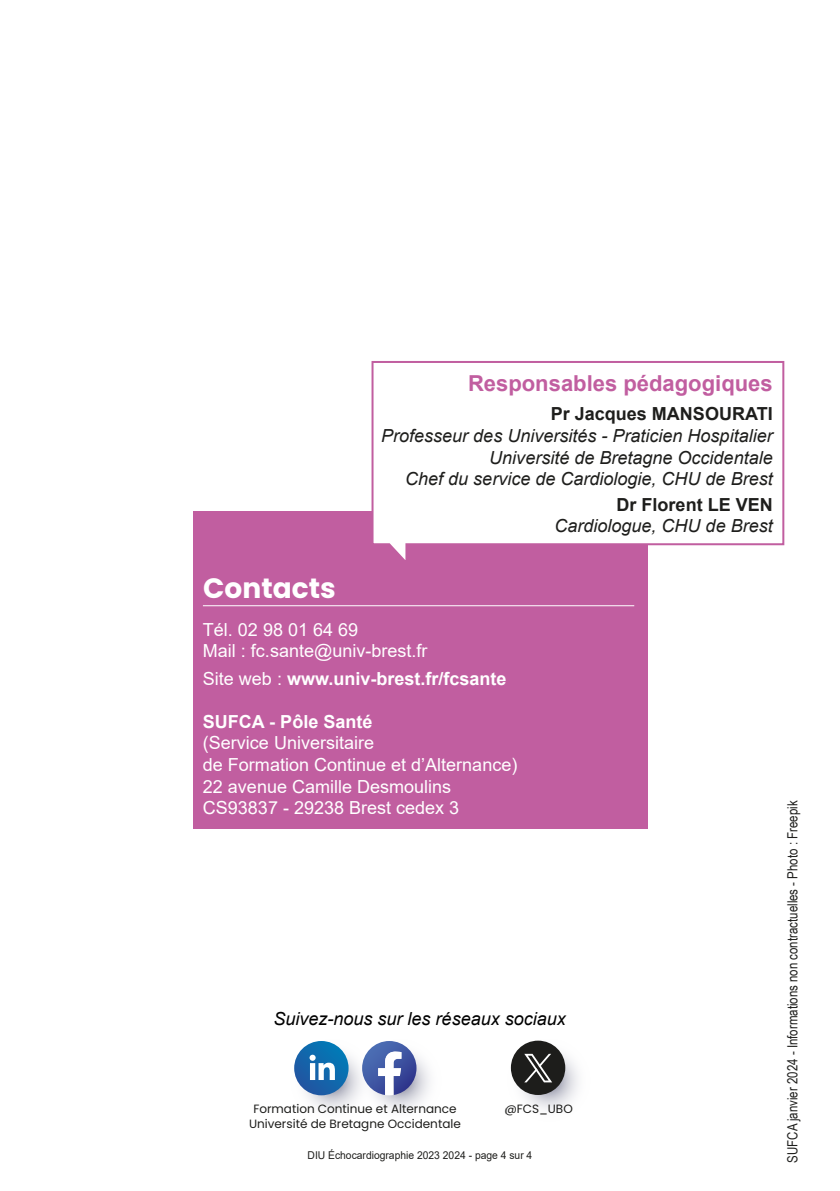
<style>
.page{position:relative;width:840px;height:1191px;background:#fff}
.page>*{position:absolute;margin:0;border:0;box-sizing:border-box;transform-origin:0 0}
.t1{font:700 28px "Poppins";color:#fff}
.t2{font:700 22px "Arial";color:#c15ea0}
.t3{font:18px/21.6px "Arial";color:#fff}
.t4{font:italic 18px/21.6px "Arial";color:#1e1e1c;text-align:right}
.t5{font:700 18px "Arial";color:#fff}
.t6{font:700 18px "Arial";color:#1e1e1c}
.t7{font:italic 18px "Arial";color:#000}
.t8{font:14px "Arial Narrow";color:#1e1e1c}
.t9{font:12px/14.4px "Poppins";color:#1d1d1b;text-align:center}
.t10{font:10.8px "Arial";color:#1e1e1c;scale:.96 1}
.s1{font-weight:400}
</style>
<div class="page">
<div style="left:193px;top:511px;width:453px;height:318px;background:#c15ea0"></div>
<hr style="left:203px;top:605px;width:431px;height:1px;background:#fff">
<svg style="left:371px;top:361px;width:413px;height:207px"></svg>
<svg style="left:357px;top:1038px;width:85px;height:84px"></svg>
<svg style="left:365px;top:1041px;width:51px;height:54px"></svg>
<svg style="left:289px;top:1038px;width:85px;height:84px"></svg>
<svg style="left:294px;top:1041px;width:54px;height:54px;background:#1468ac"></svg>
<svg style="left:309px;top:1054px;width:26px;height:26px"></svg>
<svg style="left:506px;top:1037px;width:84px;height:85px"></svg>
<div style="left:510px;top:1040px;width:55px;height:55px;background:#1d1d1b;border-radius:50%"></div>
<svg style="left:524px;top:1053px;width:28px;height:29px"></svg>
<p class="t2" style="left:467px;top:367px;width:306px">Responsables pédagogiques</p>
<p class="t6" style="left:550px;top:401px;width:223px">Pr Jacques MANSOURATI</p>
<p class="t4" style="left:381px;top:425px;width:393px">Professeur des Universités - Praticien Hospitalier<br>Université de Bretagne Occidentale<br>Chef du service de Cardiologie, CHU de Brest</p>
<p class="t6" style="left:616px;top:492px;width:158px">Dr Florent LE VEN</p>
<p class="t4" style="left:554px;top:515px;width:220px">Cardiologue, CHU de Brest</p>
<h1 class="t1" style="left:203px;top:571px;width:134px">Contacts</h1>
<p class="t3" style="left:203px;top:618px;width:226px">Tél. 02 98 01 64 69<br>Mail : fc.sante@univ-brest.fr</p>
<p class="t5" style="left:203px;top:665px;width:305px"><span class="s1">Site web :</span> www.univ-brest.fr/fcsante</p>
<p class="t5" style="left:203px;top:709px;width:171px">SUFCA - Pôle Santé</p>
<p class="t3" style="left:203px;top:732px;width:316px">(Service Universitaire<br>de Formation Continue et d’Alternance)<br>22 avenue Camille Desmoulins<br>CS93837 - 29238 Brest cedex 3</p>
<p class="t7" style="left:273px;top:1006px;width:294px">Suivez-nous sur les réseaux sociaux</p>
<p class="t9" style="left:249px;top:1102px;width:213px">Formation Continue et Alternance<br>Université de Bretagne Occidentale</p>
<p class="t9" style="left:504px;top:1102px;width:70px">@FCS_UBO</p>
<p class="t10" style="left:307px;top:1148px;width:235px">DIU Échocardiographie 2023 2024 - page 4 sur 4</p>
<p class="t8" style="left:781px;top:1162px;width:363px;rotate:-90deg">SUFCA janvier 2024 - Informations non contractuelles - Photo : Freepik</p>
</div>
